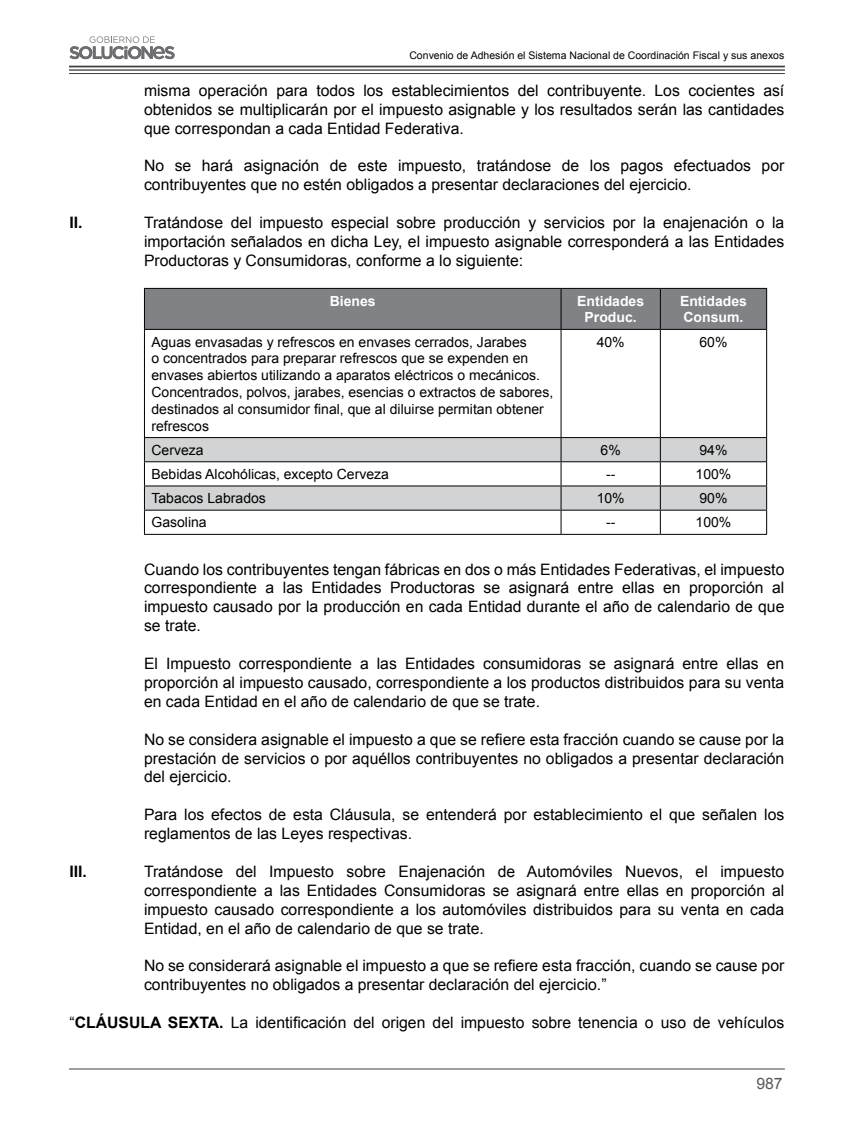
<style>
.page{position:relative;width:844px;height:1141px;background:#fff}
.page>*{position:absolute;margin:0;border:0;box-sizing:border-box;transform-origin:0 0}
.t1{font:15.75px/18.9px "Arial";color:#000;text-align:justify}
.t2{font:700 15.75px "Arial";color:#000}
.t3{font:15.75px "Arial";color:#58595b}
.t4{font:14px/16.8px "Arial";color:#000}
.t5{font:700 14px/16.8px "Arial";color:#fff;text-align:center}
.t6{font:10.5px "Arial";color:#000}
.s1{font-weight:700}
</style>
<div class="page">
<hr style="left:69px;top:66px;width:715px;height:1px;background:#414042">
<hr style="left:69px;top:69px;width:715px;height:2px;background:#414042">
<hr style="left:69px;top:73px;width:715px;height:1px;background:#414042">
<hr style="left:69px;top:1069px;width:715px;height:1px;background:#414042">
<svg style="left:69px;top:36px;width:105px;height:23px"></svg>
<div style="left:145px;top:289px;width:621px;height:40px;background:#808285"></div>
<svg style="left:145px;top:438px;width:621px;height:72px;fill:#d1d3d4"></svg>
<hr style="left:144px;top:288px;width:417px;height:1px;background:#000">
<hr style="left:144px;top:289px;width:1px;height:40px;background:#000">
<hr style="left:561px;top:288px;width:99px;height:1px;background:#000">
<hr style="left:560px;top:289px;width:1px;height:40px;background:#000">
<hr style="left:660px;top:288px;width:106px;height:1px;background:#000">
<hr style="left:659px;top:289px;width:1px;height:40px;background:#000">
<hr style="left:766px;top:289px;width:1px;height:40px;background:#000">
<hr style="left:144px;top:329px;width:417px;height:1px;background:#000">
<hr style="left:144px;top:330px;width:1px;height:107px;background:#000">
<hr style="left:561px;top:329px;width:99px;height:1px;background:#000">
<hr style="left:560px;top:330px;width:1px;height:107px;background:#000">
<hr style="left:660px;top:329px;width:106px;height:1px;background:#000">
<hr style="left:659px;top:330px;width:1px;height:107px;background:#000">
<hr style="left:766px;top:330px;width:1px;height:107px;background:#000">
<hr style="left:144px;top:437px;width:417px;height:1px;background:#000">
<hr style="left:561px;top:437px;width:99px;height:1px;background:#000">
<hr style="left:660px;top:437px;width:106px;height:1px;background:#000">
<hr style="left:144px;top:461px;width:417px;height:1px;background:#000">
<hr style="left:561px;top:461px;width:99px;height:1px;background:#000">
<hr style="left:660px;top:461px;width:106px;height:1px;background:#000">
<hr style="left:144px;top:486px;width:417px;height:1px;background:#000">
<hr style="left:561px;top:486px;width:99px;height:1px;background:#000">
<hr style="left:660px;top:486px;width:106px;height:1px;background:#000">
<hr style="left:144px;top:510px;width:417px;height:1px;background:#000">
<svg style="left:144px;top:438px;width:1px;height:96px"></svg>
<hr style="left:561px;top:510px;width:99px;height:1px;background:#000">
<svg style="left:560px;top:438px;width:1px;height:96px"></svg>
<hr style="left:660px;top:510px;width:106px;height:1px;background:#000">
<svg style="left:659px;top:438px;width:1px;height:96px"></svg>
<svg style="left:766px;top:438px;width:1px;height:96px"></svg>
<hr style="left:144px;top:534px;width:417px;height:1px;background:#000">
<hr style="left:561px;top:534px;width:99px;height:1px;background:#000">
<hr style="left:660px;top:534px;width:106px;height:1px;background:#000">
<p class="t6" style="left:409px;top:48px;width:376px">Convenio de Adhesión el Sistema Nacional de Coordinación Fiscal y sus anexos</p>
<p class="t1" style="left:144px;top:81px;width:641px">misma operación para todos los establecimientos del contribuyente. Los cocientes así obtenidos se multiplicarán por el impuesto asignable y los resultados serán las cantidades que correspondan a cada Entidad Federativa.</p>
<p class="t1" style="left:144px;top:157px;width:641px">No se hará asignación de este impuesto, tratándose de los pagos efectuados por contribuyentes que no estén obligados a presentar declaraciones del ejercicio.</p>
<p class="t2" style="left:69px;top:212px;width:15px">II.</p>
<p class="t1" style="left:144px;top:213px;width:641px">Tratándose del impuesto especial sobre producción y servicios por la enajenación o la importación señalados en dicha Ley, el impuesto asignable corresponderá a las Entidades Productoras y Consumidoras, conforme a lo siguiente:</p>
<p class="t5" style="left:330px;top:293px;width:47px">Bienes</p>
<p class="t5" style="left:577px;top:293px;width:68px">Entidades<br>Produc.</p>
<p class="t5" style="left:679px;top:293px;width:68px;text-align:left">Entidades<br>Consum.</p>
<p class="t4" style="left:151px;top:333px;width:403px">Aguas envasadas y refrescos en envases cerrados, Jarabes<br>o concentrados para preparar refrescos que se expenden en envases abiertos utilizando a aparatos eléctricos o mecánicos.<br>Concentrados, polvos, jarabes, esencias o extractos de sabores, destinados al consumidor final, que al diluirse permitan obtener refrescos</p>
<p class="t4" style="left:596px;top:333px;width:30px">40%</p>
<p class="t4" style="left:699px;top:333px;width:30px">60%</p>
<p class="t4" style="left:151px;top:442px;width:54px">Cerveza</p>
<p class="t4" style="left:600px;top:442px;width:22px">6%</p>
<p class="t4" style="left:699px;top:442px;width:30px">94%</p>
<p class="t4" style="left:151px;top:466px;width:239px">Bebidas Alcohólicas, excepto Cerveza</p>
<p class="t4" style="left:606px;top:466px;width:11px">--</p>
<p class="t4" style="left:695px;top:466px;width:37px">100%</p>
<p class="t4" style="left:151px;top:490px;width:116px">Tabacos Labrados</p>
<p class="t4" style="left:596px;top:490px;width:30px">10%</p>
<p class="t4" style="left:699px;top:490px;width:30px">90%</p>
<p class="t4" style="left:151px;top:514px;width:57px">Gasolina</p>
<p class="t4" style="left:606px;top:514px;width:11px">--</p>
<p class="t4" style="left:695px;top:514px;width:37px">100%</p>
<p class="t1" style="left:144px;top:560px;width:641px">Cuando los contribuyentes tengan fábricas en dos o más Entidades Federativas, el impuesto correspondiente a las Entidades Productoras se asignará entre ellas en proporción al impuesto causado por la producción en cada Entidad durante el año de calendario de que se trate.</p>
<p class="t1" style="left:144px;top:654px;width:641px">El Impuesto correspondiente a las Entidades consumidoras se asignará entre ellas en proporción al impuesto causado, correspondiente a los productos distribuidos para su venta en cada Entidad en el año de calendario de que se trate.</p>
<p class="t1" style="left:144px;top:730px;width:641px">No se considera asignable el impuesto a que se refiere esta fracción cuando se cause por la prestación de servicios o por aquéllos contribuyentes no obligados a presentar declaración del ejercicio.</p>
<p class="t1" style="left:144px;top:805px;width:641px">Para los efectos de esta Cláusula, se entenderá por establecimiento el que señalen los reglamentos de las Leyes respectivas.</p>
<p class="t2" style="left:69px;top:861px;width:19px">III.</p>
<p class="t1" style="left:144px;top:862px;width:641px">Tratándose del Impuesto sobre Enajenación de Automóviles Nuevos, el impuesto correspondiente a las Entidades Consumidoras se asignará entre ellas en proporción al impuesto causado correspondiente a los automóviles distribuidos para su venta en cada Entidad, en el año de calendario de que se trate.</p>
<p class="t1" style="left:144px;top:957px;width:641px">No se considerará asignable el impuesto a que se refiere esta fracción, cuando se cause por contribuyentes no obligados a presentar declaración del ejercicio.”</p>
<p class="t1" style="left:69px;top:1013px;width:716px">“<span class="s1">CLÁUSULA SEXTA.</span> La identificación del origen del impuesto sobre tenencia o uso de vehículos</p>
<p class="t3" style="left:756px;top:1073px;width:28px">987</p>
</div>
